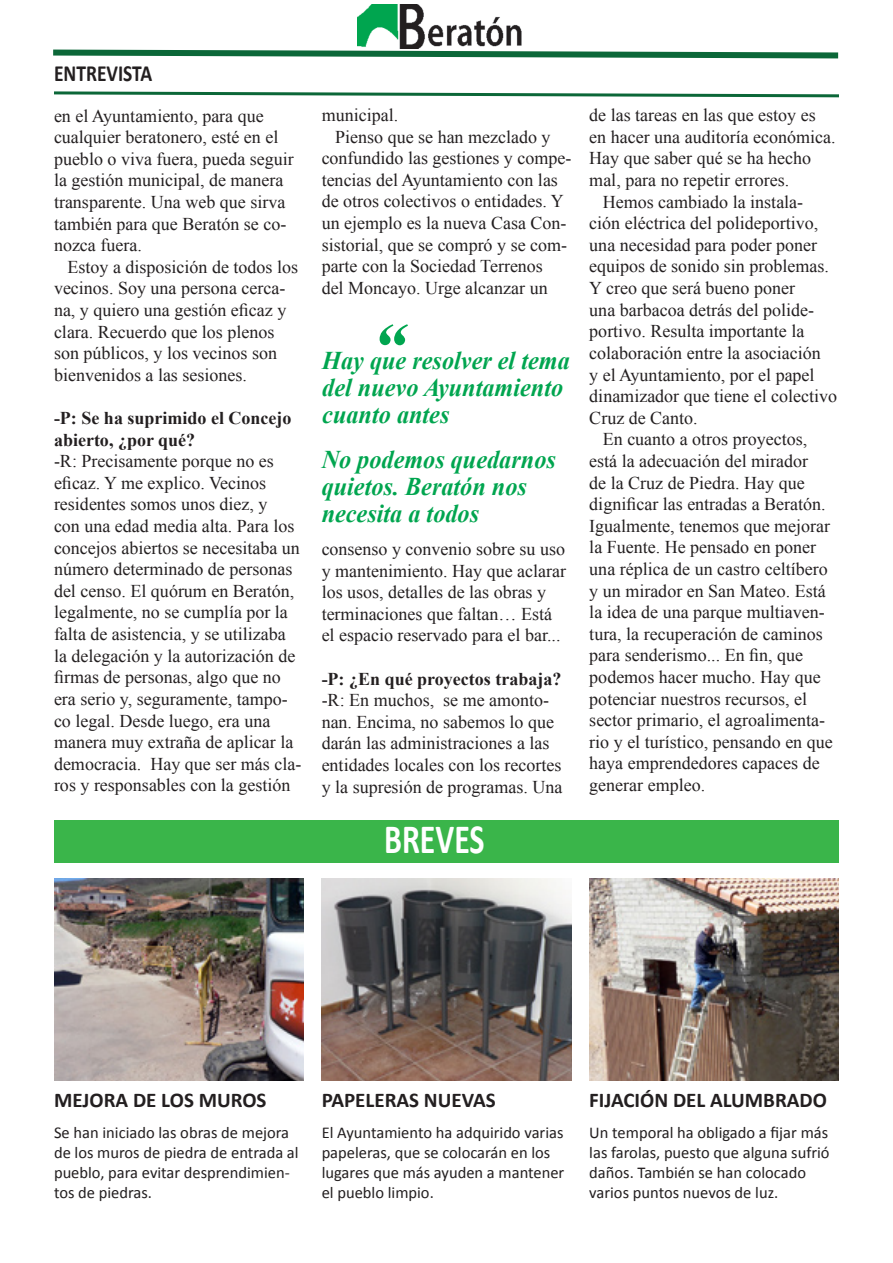
<style>
.page{position:relative;width:893px;height:1263px;background:#fff}
.page>*{position:absolute;margin:0;border:0;box-sizing:border-box;transform-origin:0 0}
.t1{font:italic 700 67.5px "Times New Roman";color:#00a54f}
.t2{font:700 41.85px "Calibri";color:#fff;scale:.76 1}
.t3{font:italic 700 25.5px/27px "Times New Roman";color:#00a54f;scale:.95 1}
.t4{font:700 23.25px "Calibri";color:#231f20;scale:.84 1}
.t5{font:700 21px "Calibri";color:#231f20}
.t6{font:18px/21.6px "Times New Roman";color:#231f20}
.t7{font:700 18px/21.6px "Times New Roman";color:#231f20}
.t8{font:16.5px/19.8px "Calibri";color:#231f20}
</style>
<div class="page">
<img style="left:358px;top:5px;width:164px;height:42px">
<div style="left:54px;top:820px;width:785px;height:42px;background:#3ab54a"></div>
<img style="left:54px;top:878px;width:250px;height:203px">
<img style="left:322px;top:878px;width:249px;height:203px">
<img style="left:589px;top:878px;width:250px;height:203px">
<svg style="left:54px;top:91px;width:785px;height:7px"></svg>
<svg style="left:53px;top:47px;width:786px;height:12px"></svg>
<p class="t4" style="left:54px;top:59px;width:118px">ENTREVISTA</p>
<p class="t6" style="left:54px;top:105px;width:241px">en el Ayuntamiento, para que cualquier beratonero, esté en el pueblo o viva fuera, pueda seguir la gestión municipal, de manera transparente. Una web que sirva también para que Beratón se co&shy;nozca fuera.</p>
<p class="t6" style="left:54px;top:256px;width:246px;text-indent:14px">Estoy a disposición de todos los vecinos. Soy una persona cerca&shy;na, y quiero una gestión eficaz y clara. Recuerdo que los plenos son públicos, y los vecinos son bienvenidos a las sesiones.</p>
<p class="t7" style="left:54px;top:407px;width:239px">-P: Se ha suprimido el Concejo abierto, ¿por qué?</p>
<p class="t6" style="left:54px;top:450px;width:249px">-R: Precisamente porque no es eficaz. Y me explico. Vecinos residentes somos unos diez, y<br>con una edad media alta. Para los concejos abiertos se necesitaba un número determinado de personas del censo. El quórum en Beratón, legalmente, no se cumplía por la falta de asistencia, y se utilizaba la delegación y la autorización de firmas de personas, algo que no era serio y, seguramente, tampo&shy;co legal. Desde luego, era una manera muy extraña de aplicar la democracia. Hay que ser más cla&shy;ros y responsables con la gestión</p>
<p class="t6" style="left:322px;top:104px;width:78px">municipal.</p>
<p class="t6" style="left:322px;top:125px;width:251px;text-indent:14px">Pienso que se han mezclado y confundido las gestiones y compe&shy;tencias del Ayuntamiento con las de otros colectivos o entidades. Y un ejemplo es la nueva Casa Con&shy;sistorial, que se compró y se com&shy;parte con la Sociedad Terrenos<br>del Moncayo. Urge alcanzar un</p>
<p class="t1" style="left:372px;top:300px;width:35px">“</p>
<p class="t3" style="left:322px;top:346px;width:262px">Hay que resolver el tema del nuevo Ayuntamiento cuanto antes</p>
<p class="t3" style="left:322px;top:446px;width:248px">No podemos quedarnos quietos. Beratón nos necesita a todos</p>
<p class="t6" style="left:322px;top:538px;width:246px">consenso y convenio sobre su uso y mantenimiento. Hay que aclarar los usos, detalles de las obras y terminaciones que faltan… Está el espacio reservado para el bar...</p>
<p class="t7" style="left:322px;top:667px;width:241px">-P: ¿En qué proyectos trabaja?</p>
<p class="t6" style="left:322px;top:689px;width:242px">-R: En muchos, se me amonto&shy;nan. Encima, no sabemos lo que darán las administraciones a las entidades locales con los recortes y la supresión de programas. Una</p>
<p class="t2" style="left:384px;top:812px;width:134px">BREVES</p>
<p class="t6" style="left:589px;top:104px;width:248px">de las tareas en las que estoy es en hacer una auditoría económica.<br>Hay que saber qué se ha hecho mal, para no repetir errores.</p>
<p class="t6" style="left:589px;top:191px;width:249px;text-indent:14px">Hemos cambiado la instala&shy;ción eléctrica del polideportivo, una necesidad para poder poner equipos de sonido sin problemas.<br>Y creo que será bueno poner<br>una barbacoa detrás del polide&shy;portivo. Resulta importante la colaboración entre la asociación<br>y el Ayuntamiento, por el papel dinamizador que tiene el colectivo<br>Cruz de Canto.</p>
<p class="t6" style="left:589px;top:428px;width:245px;text-indent:14px">En cuanto a otros proyectos, está la adecuación del mirador<br>de la Cruz de Piedra. Hay que dignificar las entradas a Beratón.<br>Igualmente, tenemos que mejorar la Fuente. He pensado en poner una réplica de un castro celtíbero y un mirador en San Mateo. Está la idea de una parque multiaven&shy;tura, la recuperación de caminos para senderismo... En fin, que podemos hacer mucho. Hay que potenciar nuestros recursos, el sector primario, el agroalimenta&shy;rio y el turístico, pensando en que haya emprendedores capaces de generar empleo.</p>
<p class="t5" style="left:54px;top:1087px;width:214px">MEJORA DE LOS MUROS</p>
<p class="t8" style="left:54px;top:1123px;width:246px">Se han iniciado las obras de mejora de los muros de piedra de entrada al pueblo, para evitar desprendimien&shy;tos de piedras.</p>
<p class="t5" style="left:322px;top:1087px;width:175px">PAPELERAS NUEVAS</p>
<p class="t8" style="left:322px;top:1123px;width:244px">El Ayuntamiento ha adquirido varias papeleras, que se colocarán en los lugares que más ayuden a mantener el pueblo limpio.</p>
<p class="t5" style="left:589px;top:1087px;width:239px">FIJACIÓN DEL ALUMBRADO</p>
<p class="t8" style="left:589px;top:1123px;width:242px">Un temporal ha obligado a fijar más las farolas, puesto que alguna sufrió daños. También se han colocado varios puntos nuevos de luz.</p>
</div>
